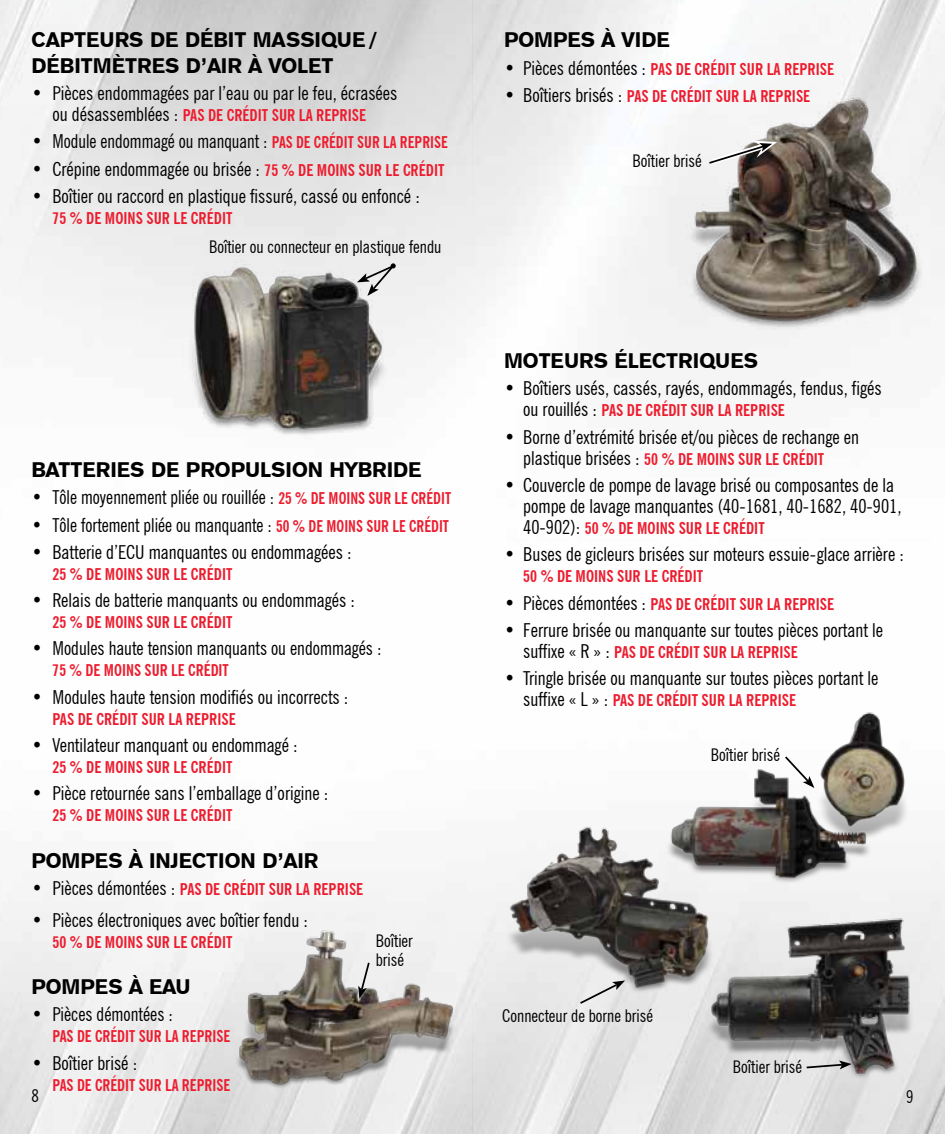
<style>
.page{position:relative;width:945px;height:1134px;background:#fff}
.page>*{position:absolute;margin:0;border:0;box-sizing:border-box;transform-origin:0 0}
.t1{font:21px/25.4px "Gothic 725 BT Black A";color:#000}
.t2{font:condensed 19.25px/21px "News Gothic BT";color:#000}
.t3{font:condensed 17.5px/19.2px "News Gothic BT";color:#000}
.t4{font:700 condensed 16.1px "News Gothic BT";color:#ed1c2e}
.s1{font-weight:400;font-size:19.25px;color:#000}
.s2{font-weight:700;font-size:16.1px;color:#ed1c2e}
</style>
<div class="page">
<img style="left:0;top:0;width:945px;height:1134px">
<img style="left:649px;top:709px;width:280px;height:174px">
<img style="left:498px;top:826px;width:234px;height:166px">
<img style="left:697px;top:916px;width:232px;height:164px">
<svg style="left:578px;top:981px;width:47px;height:24px"></svg>
<svg style="left:783px;top:755px;width:31px;height:33px"></svg>
<img style="left:229px;top:928px;width:238px;height:162px">
<svg style="left:358px;top:961px;width:13px;height:38px"></svg>
<svg style="left:805px;top:1060px;width:47px;height:9px"></svg>
<img style="left:182px;top:249px;width:207px;height:202px">
<svg style="left:357px;top:263px;width:39px;height:33px"></svg>
<img style="left:686px;top:92px;width:238px;height:238px">
<svg style="left:707px;top:140px;width:70px;height:28px"></svg>
<p class="t1" style="left:32px;top:27px;width:346px">CAPTEURS DE DÉBIT MASSIQUE /<br>DÉBITMÈTRES D’AIR À VOLET</p>
<p class="t2" style="left:32px;top:83px;width:368px">• Pièces endommagées par l’eau ou par le feu, écrasées</p>
<p class="t4" style="left:53px;top:106px;width:315px"><span class="s1">ou désassemblées :</span> PAS DE CRÉDIT SUR LA REPRISE</p>
<p class="t2" style="left:32px;top:131px;width:418px">• Module endommagé ou manquant : <span class="s2">PAS DE CRÉDIT SUR LA REPRISE</span></p>
<p class="t2" style="left:32px;top:158px;width:415px">• Crépine endommagée ou brisée : <span class="s2">75 % DE MOINS SUR LE CRÉDIT</span></p>
<p class="t2" style="left:32px;top:186px;width:390px">• Boîtier ou raccord en plastique fissuré, cassé ou enfoncé :</p>
<p class="t4" style="left:52px;top:208px;width:182px">75 % DE MOINS SUR LE CRÉDIT</p>
<p class="t3" style="left:209px;top:237px;width:234px">Boîtier ou connecteur en plastique fendu</p>
<p class="t1" style="left:504px;top:27px;width:167px">POMPES À VIDE</p>
<p class="t4" style="left:504px;top:59px;width:332px"><span class="s1">• Pièces démontées :</span> PAS DE CRÉDIT SUR LA REPRISE</p>
<p class="t4" style="left:504px;top:86px;width:308px"><span class="s1">• Boîtiers brisés :</span> PAS DE CRÉDIT SUR LA REPRISE</p>
<p class="t3" style="left:633px;top:151px;width:71px">Boîtier brisé</p>
<p class="t1" style="left:504px;top:348px;width:255px">MOTEURS ÉLECTRIQUES</p>
<p class="t2" style="left:504px;top:378px;width:379px">• Boîtiers usés, cassés, rayés, endommagés, fendus, figés</p>
<p class="t4" style="left:523px;top:401px;width:263px"><span class="s1">ou rouillés :</span> PAS DE CRÉDIT SUR LA REPRISE</p>
<p class="t2" style="left:504px;top:426px;width:357px">• Borne d’extrémité brisée et/ou pièces de rechange en</p>
<p class="t4" style="left:523px;top:449px;width:303px"><span class="s1">plastique brisées :</span> 50 % DE MOINS SUR LE CRÉDIT</p>
<p class="t2" style="left:523px;top:474px;width:380px;text-indent:-19px">• Couvercle de pompe de lavage brisé ou composantes de la pompe de lavage manquantes (40-1681, 40-1682, 40-901,</p>
<p class="t4" style="left:523px;top:518px;width:243px"><span class="s1">40-902):</span> 50 % DE MOINS SUR LE CRÉDIT</p>
<p class="t2" style="left:504px;top:544px;width:402px">• Buses de gicleurs brisées sur moteurs essuie-glace arrière :</p>
<p class="t4" style="left:523px;top:567px;width:182px">50 % DE MOINS SUR LE CRÉDIT</p>
<p class="t4" style="left:504px;top:594px;width:332px"><span class="s1">• Pièces démontées :</span> PAS DE CRÉDIT SUR LA REPRISE</p>
<p class="t2" style="left:504px;top:619px;width:381px">• Ferrure brisée ou manquante sur toutes pièces portant le</p>
<p class="t4" style="left:523px;top:642px;width:276px"><span class="s1">suffixe « R » :</span> PAS DE CRÉDIT SUR LA REPRISE</p>
<p class="t2" style="left:504px;top:668px;width:376px">• Tringle brisée ou manquante sur toutes pièces portant le</p>
<p class="t4" style="left:523px;top:691px;width:274px"><span class="s1">suffixe « L » :</span> PAS DE CRÉDIT SUR LA REPRISE</p>
<p class="t1" style="left:32px;top:457px;width:392px">BATTERIES DE PROPULSION HYBRIDE</p>
<p class="t2" style="left:32px;top:487px;width:421px">• Tôle moyennement pliée ou rouillée : <span class="s2">25 % DE MOINS SUR LE CRÉDIT</span></p>
<p class="t2" style="left:32px;top:514px;width:419px">• Tôle fortement pliée ou manquante : <span class="s2">50 % DE MOINS SUR LE CRÉDIT</span></p>
<p class="t2" style="left:32px;top:541px;width:322px">• Batterie d’ECU manquantes ou endommagées :</p>
<p class="t4" style="left:52px;top:564px;width:182px">25 % DE MOINS SUR LE CRÉDIT</p>
<p class="t2" style="left:32px;top:590px;width:325px">• Relais de batterie manquants ou endommagés :</p>
<p class="t4" style="left:52px;top:612px;width:182px">25 % DE MOINS SUR LE CRÉDIT</p>
<p class="t2" style="left:32px;top:638px;width:352px">• Modules haute tension manquants ou endommagés :</p>
<p class="t4" style="left:52px;top:661px;width:178px">75 % DE MOINS SUR LE CRÉDIT</p>
<p class="t2" style="left:32px;top:686px;width:319px">• Modules haute tension modifiés ou incorrects :</p>
<p class="t4" style="left:52px;top:709px;width:185px">PAS DE CRÉDIT SUR LA REPRISE</p>
<p class="t2" style="left:32px;top:735px;width:268px">• Ventilateur manquant ou endommagé :</p>
<p class="t4" style="left:52px;top:757px;width:182px">25 % DE MOINS SUR LE CRÉDIT</p>
<p class="t2" style="left:32px;top:783px;width:298px">• Pièce retournée sans l’emballage d’origine :</p>
<p class="t4" style="left:52px;top:806px;width:182px">25 % DE MOINS SUR LE CRÉDIT</p>
<p class="t1" style="left:32px;top:847px;width:289px">POMPES À INJECTION D’AIR</p>
<p class="t4" style="left:32px;top:879px;width:333px"><span class="s1">• Pièces démontées :</span> PAS DE CRÉDIT SUR LA REPRISE</p>
<p class="t2" style="left:32px;top:909px;width:278px">• Pièces électroniques avec boîtier fendu :</p>
<p class="t4" style="left:52px;top:932px;width:182px">50 % DE MOINS SUR LE CRÉDIT</p>
<p class="t1" style="left:32px;top:974px;width:161px">POMPES À EAU</p>
<p class="t2" style="left:32px;top:1004px;width:143px">• Pièces démontées :</p>
<p class="t4" style="left:52px;top:1027px;width:179px">PAS DE CRÉDIT SUR LA REPRISE</p>
<p class="t2" style="left:32px;top:1052px;width:107px">• Boîtier brisé :</p>
<p class="t4" style="left:52px;top:1075px;width:179px">PAS DE CRÉDIT SUR LA REPRISE</p>
<p class="t3" style="left:711px;top:745px;width:71px">Boîtier brisé</p>
<p class="t3" style="left:376px;top:931px;width:39px">Boîtier brisé</p>
<p class="t3" style="left:502px;top:1006px;width:152px">Connecteur de borne brisé</p>
<p class="t3" style="left:733px;top:1057px;width:71px">Boîtier brisé</p>
<p class="t3" style="left:32px;top:1086px;width:9px">8</p>
<p class="t3" style="left:906px;top:1087px;width:9px">9</p>
</div>
